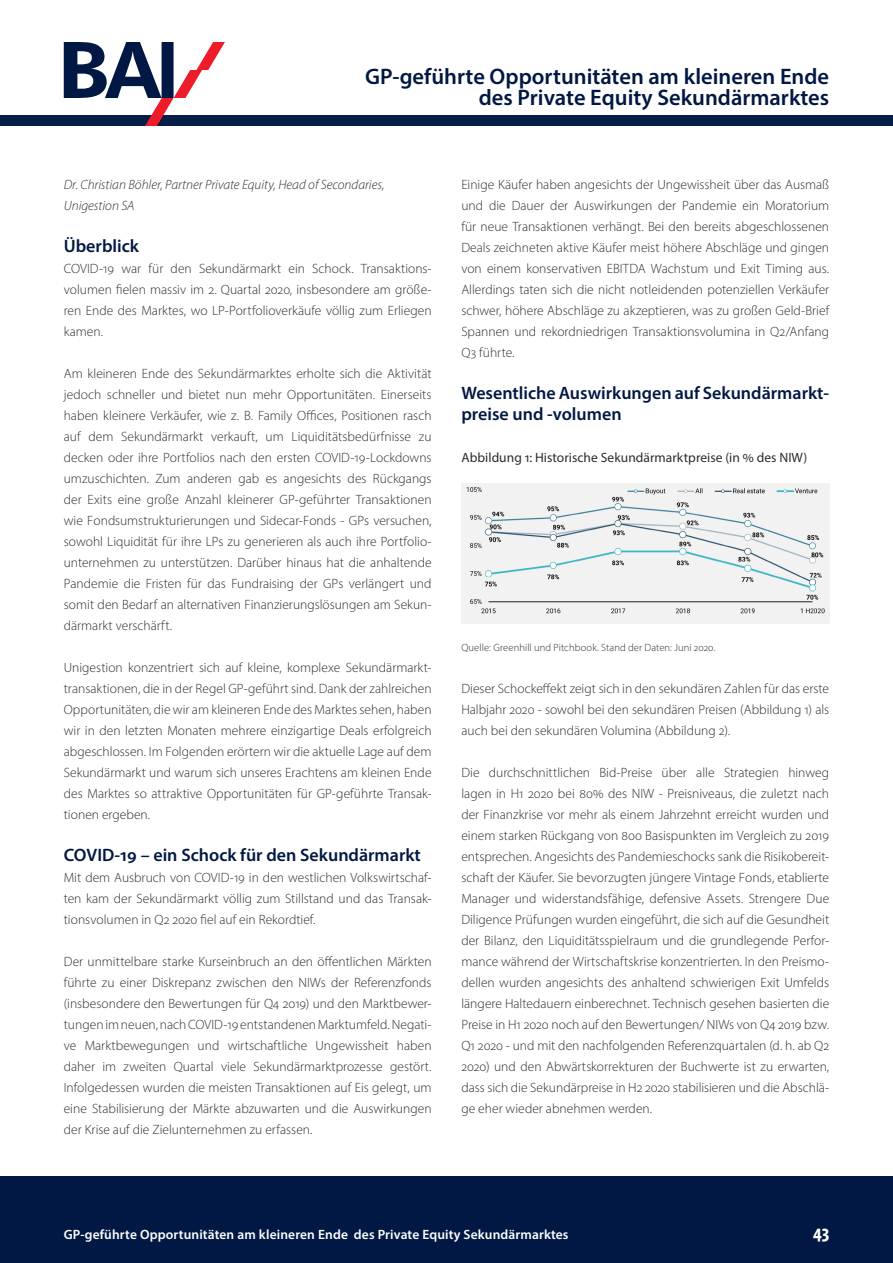
<style>
.page{position:relative;width:893px;height:1263px;background:#fff}
.page>*{position:absolute;margin:0;border:0;box-sizing:border-box;transform-origin:0 0}
.Überschrift{font:600 22.5px/21px "Myriad Pro";color:#001843;text-align:right}
.t1{font:700 condensed 21px "Myriad Pro";color:#fff}
.Textblock{font:600 18px/21px "Myriad Pro";color:#001843}
.Textblock-2{font:300 13.5px/21px "Myriad Pro";color:#2a2d30;text-align:justify}
.t2{font:600 13.5px "Myriad Pro";letter-spacing:.01em;color:#fff}
.Textblock-3{font:italic 300 13.5px/21px "Myriad Pro";color:#2a2d30}
.Textblock-4{font:13.5px "Myriad Pro";letter-spacing:.005em;color:#2a2d30}
.Textblock-5{font:300 10.5px "Myriad Pro";letter-spacing:.005em;color:#2a2d30}
</style>
<div class="page">
<div style="left:0;top:1176px;width:893px;height:87px;background:#001843"></div>
<div style="left:0;top:115px;width:893px;height:11px;background:#001843"></div>
<svg style="left:64px;top:42px;width:161px;height:84px"></svg>
<img style="left:461px;top:483px;width:368px;height:141px">
<p class="Überschrift" style="left:365px;top:65px;width:465px">GP-geführte Opportunitäten am kleineren Ende des Private Equity Sekundärmarktes</p>
<p class="Textblock-3" style="left:64px;top:174px;width:322px">Dr. Christian Böhler, Partner Private Equity, Head of Secondaries,<br>Unigestion SA</p>
<p class="Textblock" style="left:64px;top:235px;width:77px">Überblick</p>
<p class="Textblock-2" style="left:64px;top:258px;width:369px">COVID-19 war für den Sekundärmarkt ein Schock. Transaktions&shy;volumen fielen massiv im 2. Quartal 2020, insbesondere am größe&shy;ren Ende des Marktes, wo LP-Portfolioverkäufe völlig zum Erliegen kamen.</p>
<p class="Textblock-2" style="left:64px;top:363px;width:369px">Am kleineren Ende des Sekundärmarktes erholte sich die Aktivität jedoch schneller und bietet nun mehr Opportunitäten. Einerseits haben kleinere Verkäufer, wie z. B. Family Offices, Positionen rasch auf dem Sekundärmarkt verkauft, um Liquiditätsbedürfnisse zu decken oder ihre Portfolios nach den ersten COVID-19-Lockdowns umzuschichten. Zum anderen gab es angesichts des Rückgangs der Exits eine große Anzahl kleinerer GP-geführter Transaktionen wie Fondsumstrukturierungen und Sidecar-Fonds - GPs versuchen, sowohl Liquidität für ihre LPs zu generieren als auch ihre Portfolio&shy;unternehmen zu unterstützen. Darüber hinaus hat die anhaltende Pandemie die Fristen für das Fundraising der GPs verlängert und somit den Bedarf an alternativen Finanzierungslösungen am Sekun&shy;därmarkt verschärft.</p>
<p class="Textblock-2" style="left:64px;top:657px;width:369px">Unigestion konzentriert sich auf kleine, komplexe Sekundärmarkt&shy;transaktionen, die in der Regel GP-geführt sind. Dank der zahlreichen Opportunitäten, die wir am kleineren Ende des Marktes sehen, haben wir in den letzten Monaten mehrere einzigartige Deals erfolgreich abgeschlossen. Im Folgenden erörtern wir die aktuelle Lage auf dem Sekundärmarkt und warum sich unseres Erachtens am kleinen Ende des Marktes so attraktive Opportunitäten für GP-geführte Transak&shy;tionen ergeben.</p>
<p class="Textblock" style="left:64px;top:844px;width:359px">COVID-19 – ein Schock für den Sekundärmarkt</p>
<p class="Textblock-2" style="left:64px;top:867px;width:369px">Mit dem Ausbruch von COVID-19 in den westlichen Volkswirtschaf&shy;ten kam der Sekundärmarkt völlig zum Stillstand und das Transak&shy;tionsvolumen in Q2 2020 fiel auf ein Rekordtief.</p>
<p class="Textblock-2" style="left:64px;top:951px;width:369px">Der unmittelbare starke Kurseinbruch an den öffentlichen Märkten führte zu einer Diskrepanz zwischen den NIWs der Referenzfonds (insbesondere den Bewertungen für Q4 2019) und den Marktbewer&shy;tungen im neuen, nach COVID-19 entstandenen Marktumfeld. Negati&shy;ve Marktbewegungen und wirtschaftliche Ungewissheit haben daher im zweiten Quartal viele Sekundärmarktprozesse gestört.<br>Infolgedessen wurden die meisten Transaktionen auf Eis gelegt, um eine Stabilisierung der Märkte abzuwarten und die Auswirkungen der Krise auf die Zielunternehmen zu erfassen.</p>
<p class="Textblock-2" style="left:461px;top:174px;width:369px">Einige Käufer haben angesichts der Ungewissheit über das Ausmaß und die Dauer der Auswirkungen der Pandemie ein Moratorium für neue Transaktionen verhängt. Bei den bereits abgeschlossenen Deals zeichneten aktive Käufer meist höhere Abschläge und gingen von einem konservativen EBITDA Wachstum und Exit Timing aus.<br>Allerdings taten sich die nicht notleidenden potenziellen Verkäufer schwer, höhere Abschläge zu akzeptieren, was zu großen Geld-Brief Spannen und rekordniedrigen Transaktionsvolumina in Q2/Anfang Q3 führte.</p>
<p class="Textblock" style="left:461px;top:382px;width:369px">Wesentliche Auswirkungen auf Sekundärmarkt&shy;preise und -volumen</p>
<p class="Textblock-4" style="left:461px;top:449px;width:347px">Abbildung 1: Historische Sekundärmarktpreise (in % des NIW)</p>
<p class="Textblock-5" style="left:461px;top:641px;width:256px">Quelle: Greenhill und Pitchbook. Stand der Daten: Juni 2020.</p>
<p class="Textblock-2" style="left:461px;top:678px;width:369px">Dieser Schockeffekt zeigt sich in den sekundären Zahlen für das erste Halbjahr 2020 - sowohl bei den sekundären Preisen (Abbildung 1) als auch bei den sekundären Volumina (Abbildung 2).</p>
<p class="Textblock-2" style="left:461px;top:762px;width:369px">Die durchschnittlichen Bid-Preise über alle Strategien hinweg lagen in H1 2020 bei 80% des NIW - Preisniveaus, die zuletzt nach der Finanzkrise vor mehr als einem Jahrzehnt erreicht wurden und einem starken Rückgang von 800 Basispunkten im Vergleich zu 2019 entsprechen. Angesichts des Pandemieschocks sank die Risikobereit&shy;schaft der Käufer. Sie bevorzugten jüngere Vintage Fonds, etablierte Manager und widerstandsfähige, defensive Assets. Strengere Due Diligence Prüfungen wurden eingeführt, die sich auf die Gesundheit der Bilanz, den Liquiditätsspielraum und die grundlegende Perfor&shy;mance während der Wirtschaftskrise konzentrierten. In den Preismo&shy;dellen wurden angesichts des anhaltend schwierigen Exit Umfelds längere Haltedauern einberechnet. Technisch gesehen basierten die Preise in H1 2020 noch auf den Bewertungen/ NIWs von Q4 2019 bzw.<br>Q1 2020 - und mit den nachfolgenden Referenzquartalen (d. h. ab Q2<br>2020) und den Abwärtskorrekturen der Buchwerte ist zu erwarten, dass sich die Sekundärpreise in H2 2020 stabilisieren und die Abschlä&shy;ge eher wieder abnehmen werden.</p>
<p class="t2" style="left:64px;top:1226px;width:506px">GP-geführte Opportunitäten am kleineren Ende des Private Equity Sekundärmarktes</p>
<h2 class="t1" style="left:813px;top:1219px;width:17px">43</h2>
</div>
